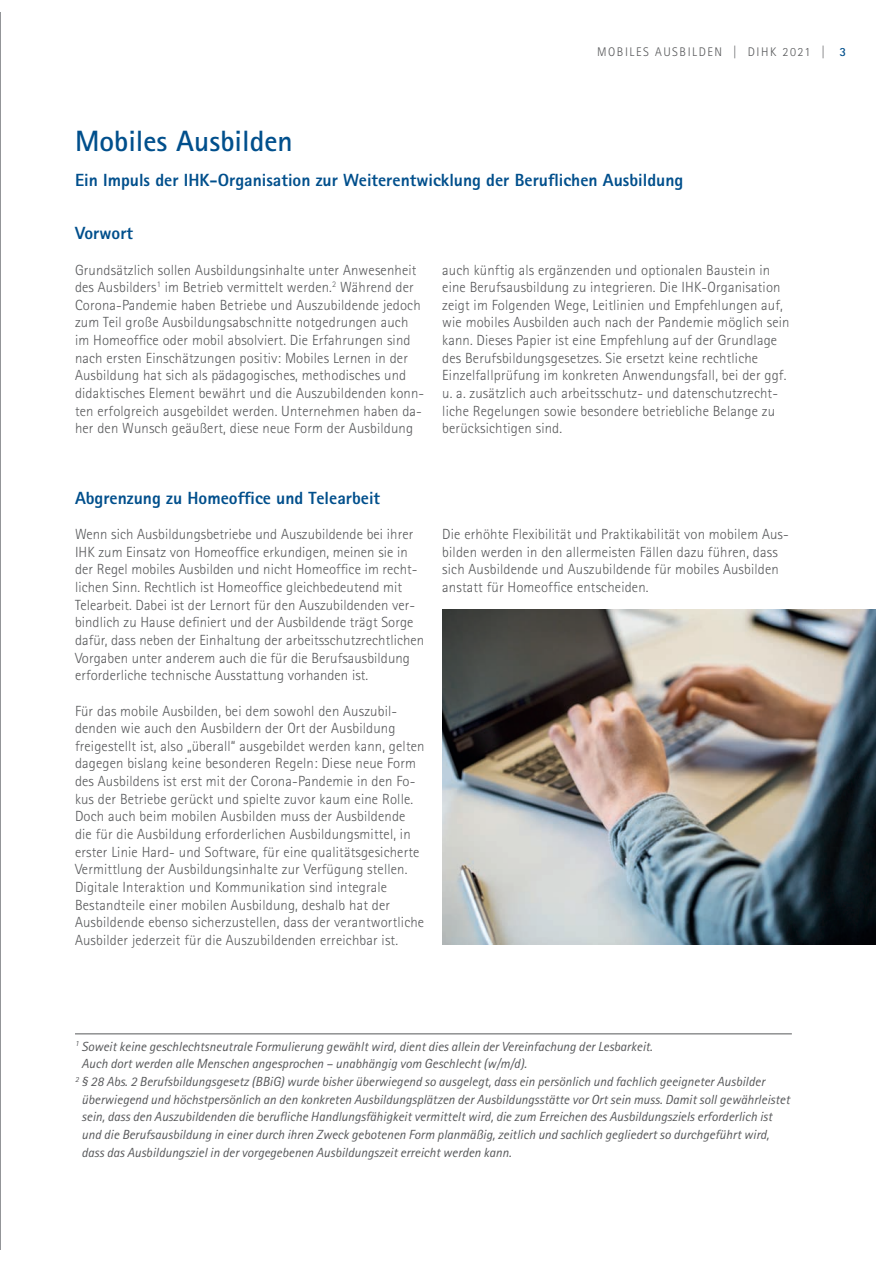
<style>
.page{position:relative;width:893px;height:1263px;background:#fff}
.page>*{position:absolute;margin:0;border:0;box-sizing:border-box;transform-origin:0 0}
.t1{font:700 29.4px "Agfa Rotis Sans Serif";color:#004f8c}
.t2{font:800 17.7px "Agfa Rotis Sans Serif";color:#004f8c}
.t3{font:300 14.7px/17.7px "Agfa Rotis Sans Serif";letter-spacing:.01em;color:#57585a}
.t4{font:italic 13.2px "Agfa Rotis Sans Serif";color:#57585a}
.t5{font:300 12.45px "Agfa Rotis Sans Serif";letter-spacing:.125em;color:#57585a}
.s1{font-weight:700;color:#004f8c}
</style>
<div class="page">
<hr style="left:75px;top:1034px;width:717px;height:1px;background:#57585a">
<img style="left:442px;top:610px;width:433px;height:334px">
<hr style="left:0;top:13px;width:1px;height:1237px;background:#939598">
<p class="t5" style="left:597px;top:47px;width:250px">MOBILES AUSBILDEN | DIHK 2021 | <span class="s1">3</span></p>
<h1 class="t1" style="left:75px;top:130px;width:219px">Mobiles Ausbilden</h1>
<p class="t2" style="left:75px;top:174px;width:610px">Ein Impuls der IHK-Organisation zur Weiterentwicklung der Beruflichen Ausbildung</p>
<p class="t2" style="left:75px;top:227px;width:60px">Vorwort</p>
<p class="t3" style="left:75px;top:262px;width:351px">Grundsätzlich sollen Ausbildungsinhalte unter Anwesenheit des Ausbilders<sup>1</sup> im Betrieb vermittelt werden.<sup>2</sup> Während der Corona-Pandemie haben Betriebe und Auszubildende jedoch zum Teil große Ausbildungsabschnitte notgedrungen auch im Homeoffice oder mobil absolviert. Die Erfahrungen sind nach ersten Einschätzungen positiv: Mobiles Lernen in der Ausbildung hat sich als pädagogisches, methodisches und didaktisches Element bewährt und die Auszubildenden konn&shy;ten erfolgreich ausgebildet werden. Unternehmen haben da&shy;her den Wunsch geäußert, diese neue Form der Ausbildung</p>
<p class="t3" style="left:442px;top:262px;width:349px">auch künftig als ergänzenden und optionalen Baustein in eine Berufsausbildung zu integrieren. Die IHK-Organisation zeigt im Folgenden Wege, Leitlinien und Empfehlungen auf, wie mobiles Ausbilden auch nach der Pandemie möglich sein kann. Dieses Papier ist eine Empfehlung auf der Grundlage des Berufsbildungsgesetzes. Sie ersetzt keine rechtliche Einzelfallprüfung im konkreten Anwendungsfall, bei der ggf. u. a. zusätzlich auch arbeitsschutz- und datenschutzrecht&shy;liche Regelungen sowie besondere betriebliche Belange zu berücksichtigen sind.</p>
<p class="t2" style="left:75px;top:491px;width:307px">Abgrenzung zu Homeoffice und Telearbeit</p>
<p class="t3" style="left:75px;top:526px;width:351px">Wenn sich Ausbildungsbetriebe und Auszubildende bei ihrer IHK zum Einsatz von Homeoffice erkundigen, meinen sie in der Regel mobiles Ausbilden und nicht Homeoffice im recht&shy;lichen Sinn. Rechtlich ist Homeoffice gleichbedeutend mit Telearbeit. Dabei ist der Lernort für den Auszubildenden ver&shy;bindlich zu Hause definiert und der Ausbildende trägt Sorge dafür, dass neben der Einhaltung der arbeitsschutzrechtlichen Vorgaben unter anderem auch die für die Berufsausbildung erforderliche technische Ausstattung vorhanden ist.</p>
<p class="t3" style="left:75px;top:703px;width:351px">Für das mobile Ausbilden, bei dem sowohl den Auszubil&shy;denden wie auch den Ausbildern der Ort der Ausbildung freigestellt ist, also „überall“ ausgebildet werden kann, gelten dagegen bislang keine besonderen Regeln: Diese neue Form des Ausbildens ist erst mit der Corona-Pandemie in den Fo&shy;kus der Betriebe gerückt und spielte zuvor kaum eine Rolle.<br>Doch auch beim mobilen Ausbilden muss der Ausbildende die für die Ausbildung erforderlichen Ausbildungsmittel, in erster Linie Hard- und Software, für eine qualitätsgesicherte Vermittlung der Ausbildungsinhalte zur Verfügung stellen.<br>Digitale Interaktion und Kommunikation sind integrale Bestandteile einer mobilen Ausbildung, deshalb hat der Ausbildende ebenso sicherzustellen, dass der verantwortliche Ausbilder jederzeit für die Auszubildenden erreichbar ist.</p>
<p class="t3" style="left:442px;top:526px;width:348px">Die erhöhte Flexibilität und Praktikabilität von mobilem Aus&shy;bilden werden in den allermeisten Fällen dazu führen, dass sich Ausbildende und Auszubildende für mobiles Ausbilden anstatt für Homeoffice entscheiden.</p>
<p class="t4" style="left:75px;top:1041px;width:579px"><sup>1</sup> Soweit keine geschlechtsneutrale Formulierung gewählt wird, dient dies allein der Vereinfachung der Lesbarkeit.</p>
<p class="t4" style="left:82px;top:1059px;width:447px">Auch dort werden alle Menschen angesprochen – unabhängig vom Geschlecht (w/m/d).</p>
<p class="t4" style="left:75px;top:1077px;width:691px"><sup>2</sup> § 28 Abs. 2 Berufsbildungsgesetz (BBiG) wurde bisher überwiegend so ausgelegt, dass ein persönlich und fachlich geeigneter Ausbilder</p>
<p class="t4" style="left:82px;top:1094px;width:710px">überwiegend und höchstpersönlich an den konkreten Ausbildungsplätzen der Ausbildungsstätte vor Ort sein muss. Damit soll gewährleistet</p>
<p class="t4" style="left:82px;top:1112px;width:692px">sein, dass den Auszubildenden die berufliche Handlungsfähigkeit vermittelt wird, die zum Erreichen des Ausbildungsziels erforderlich ist</p>
<p class="t4" style="left:82px;top:1129px;width:689px">und die Berufsausbildung in einer durch ihren Zweck gebotenen Form planmäßig, zeitlich und sachlich gegliedert so durchgeführt wird,</p>
<p class="t4" style="left:82px;top:1147px;width:431px">dass das Ausbildungsziel in der vorgegebenen Ausbildungszeit erreicht werden kann.</p>
</div>
